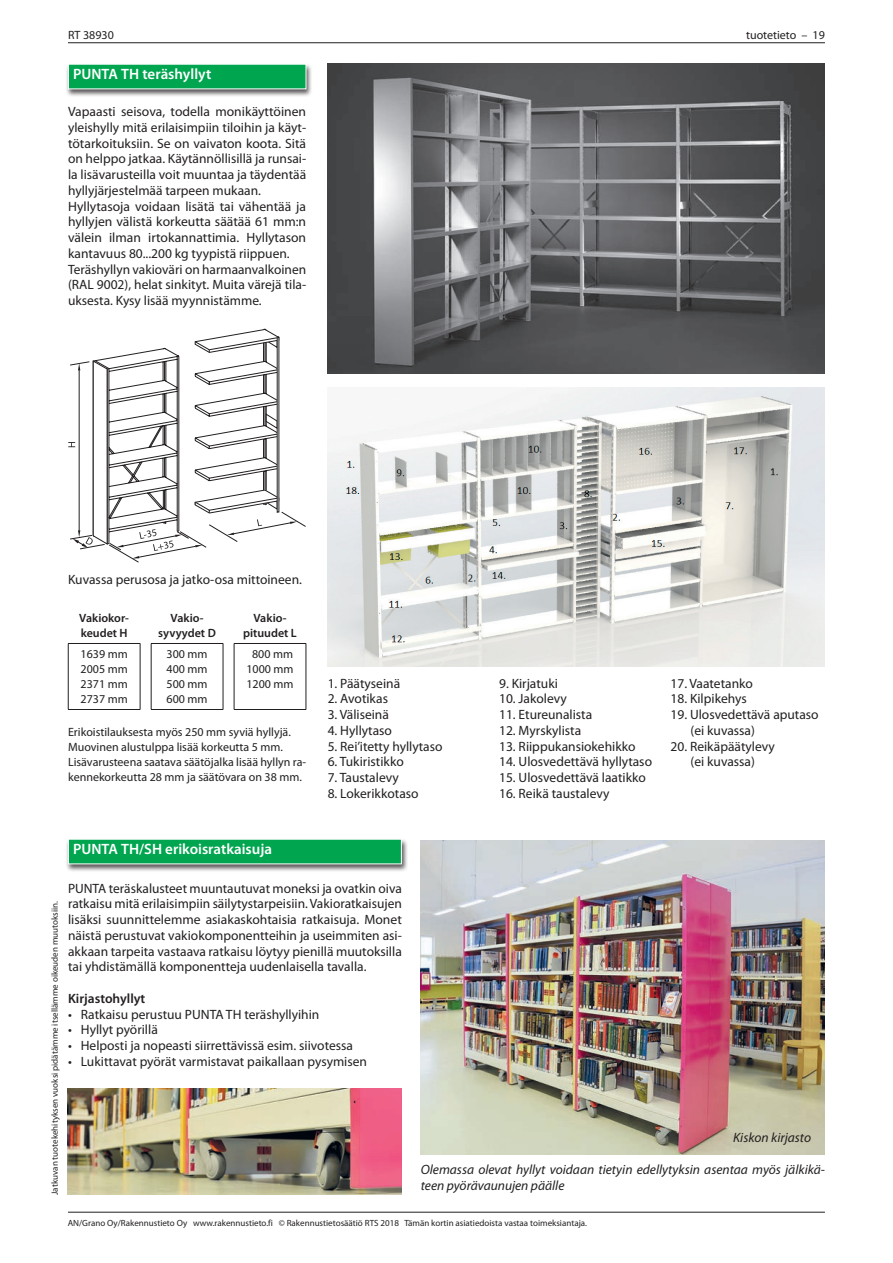
<style>
.page{position:relative;width:893px;height:1263px;background:#fff}
.page>*{position:absolute;margin:0;border:0;box-sizing:border-box;transform-origin:0 0}
.t1{font:600 15px "Myriad Pro";color:#fff}
.t2{font:13.5px/15.8px "Myriad Pro";color:#231f20}
.t3{font:italic 13.5px/15.8px "Myriad Pro";color:#231f20}
.t4{font:600 13.5px "Myriad Pro";color:#231f20}
.t5{font:12px/15px "Myriad Pro";color:#231f20;text-align:justify}
.t6{font:600 12px/15px "Myriad Pro";color:#231f20;text-align:center}
.t7{font:9px "Myriad Pro";color:#231f20}
</style>
<div class="page">
<hr style="left:68px;top:1212px;width:757px;height:1px;background:#231f20">
<hr style="left:68px;top:42px;width:757px;height:1px;background:#231f20">
<img style="left:327px;top:64px;width:497px;height:310px">
<div style="left:65px;top:63px;width:248px;height:35px;background:#231f20;opacity:.75"></div>
<div style="left:68px;top:64px;width:238px;height:25px;background:#00a54f"></div>
<svg style="left:68px;top:329px;width:238px;height:233px"></svg>
<hr style="left:68px;top:643px;width:72px;height:1px;background:#231f20">
<hr style="left:68px;top:644px;width:1px;height:65px;background:#231f20">
<hr style="left:140px;top:644px;width:1px;height:65px;background:#231f20">
<hr style="left:68px;top:709px;width:72px;height:1px;background:#231f20">
<hr style="left:151px;top:643px;width:72px;height:1px;background:#231f20">
<hr style="left:151px;top:644px;width:1px;height:65px;background:#231f20">
<hr style="left:223px;top:644px;width:1px;height:65px;background:#231f20">
<hr style="left:151px;top:709px;width:72px;height:1px;background:#231f20">
<hr style="left:234px;top:643px;width:72px;height:1px;background:#231f20">
<hr style="left:234px;top:644px;width:1px;height:65px;background:#231f20">
<hr style="left:306px;top:644px;width:1px;height:65px;background:#231f20">
<hr style="left:234px;top:709px;width:72px;height:1px;background:#231f20">
<div style="left:65px;top:838px;width:343px;height:35px;background:#231f20;opacity:.75"></div>
<div style="left:68px;top:839px;width:333px;height:25px;background:#00a54f"></div>
<img style="left:421px;top:840px;width:403px;height:314px">
<img style="left:68px;top:1088px;width:334px;height:107px">
<img style="left:327px;top:387px;width:497px;height:279px">
<p class="t5" style="left:68px;top:27px;width:47px">RT 38930</p>
<p class="t5" style="left:746px;top:27px;width:80px">tuotetieto – 19</p>
<p class="t1" style="left:73px;top:65px;width:140px">PUNTA TH teräshyllyt</p>
<p class="t2" style="left:68px;top:103px;width:240px">Vapaasti seisova, todella monikäyttöinen yleishylly mitä erilaisimpiin tiloihin ja käyt&shy;tötarkoituksiin. Se on vaivaton koota. Sitä on helppo jatkaa. Käytännöllisillä ja runsai&shy;la lisävarusteilla voit muuntaa ja täydentää hyllyjärjestelmää tarpeen mukaan.<br>Hyllytasoja voidaan lisätä tai vähentää ja hyllyjen välistä korkeutta säätää 61 mm:n välein ilman irtokannattimia. Hyllytason kantavuus 80...200 kg tyypistä riippuen.<br>Teräshyllyn vakioväri on harmaanvalkoinen (RAL 9002), helat sinkityt. Muita värejä tila&shy;uksesta. Kysy lisää myynnistämme.</p>
<p class="t2" style="left:68px;top:572px;width:235px">Kuvassa perusosa ja jatko-osa mittoineen.</p>
<p class="t6" style="left:79px;top:611px;width:51px;text-align:left">Vakiokor&shy;keudet H</p>
<p class="t5" style="left:81px;top:647px;width:49px">1639 mm 2005 mm 2371 mm 2737 mm</p>
<p class="t6" style="left:243px;top:611px;width:55px">Vakio&shy;pituudet L</p>
<p class="t5" style="left:246px;top:647px;width:49px;text-align:center">800 mm<br>1000 mm<br>1200 mm</p>
<p class="t5" style="left:68px;top:725px;width:240px;text-align:left">Erikoistilauksesta myös 250 mm syviä hyllyjä.<br>Muovinen alustulppa lisää korkeutta 5 mm.<br>Lisävarusteena saatava säätöjalka lisää hyllyn ra&shy;kennekorkeutta 28 mm ja säätövara on 38 mm.</p>
<p class="t6" style="left:158px;top:611px;width:59px">Vakio&shy;syvyydet D</p>
<p class="t5" style="left:167px;top:647px;width:43px">300 mm 400 mm 500 mm 600 mm</p>
<p class="t2" style="left:328px;top:675px;width:74px">1. Päätyseinä</p>
<p class="t2" style="left:328px;top:691px;width:62px">2. Avotikas</p>
<p class="t2" style="left:328px;top:706px;width:63px">3. Väliseinä</p>
<p class="t2" style="left:328px;top:722px;width:66px">4. Hyllytaso</p>
<p class="t2" style="left:328px;top:738px;width:116px">5. Rei’itetty hyllytaso</p>
<p class="t2" style="left:328px;top:754px;width:78px">6. Tukiristikko</p>
<p class="t2" style="left:328px;top:769px;width:73px">7. Taustalevy</p>
<p class="t2" style="left:328px;top:785px;width:92px">8. Lokerikkotaso</p>
<p class="t2" style="left:499px;top:675px;width:60px">9. Kirjatuki</p>
<p class="t2" style="left:499px;top:691px;width:69px">10. Jakolevy</p>
<p class="t2" style="left:499px;top:706px;width:95px">11. Etureunalista</p>
<p class="t2" style="left:499px;top:722px;width:84px">12. Myrskylista</p>
<p class="t2" style="left:499px;top:738px;width:138px">13. Riippukansiokehikko</p>
<p class="t2" style="left:499px;top:754px;width:154px">14. Ulosvedettävä hyllytaso</p>
<p class="t2" style="left:499px;top:769px;width:148px">15. Ulosvedettävä laatikko</p>
<p class="t2" style="left:499px;top:785px;width:112px">16. Reikä taustalevy</p>
<p class="t2" style="left:670px;top:675px;width:84px">17. Vaatetanko</p>
<p class="t2" style="left:670px;top:691px;width:78px">18. Kilpikehys</p>
<p class="t2" style="left:690px;top:706px;width:130px;text-indent:-20px">19. Ulosvedettävä aputaso (ei kuvassa)</p>
<p class="t2" style="left:670px;top:738px;width:106px;text-align:center">20. Reikäpäätylevy (ei kuvassa)</p>
<p class="t7" style="left:49px;top:1195px;width:295px;rotate:-90deg">Jatkuvan tuotekehityksen vuoksi pidätämme itsellämme oikeuden muutoksiin.</p>
<p class="t1" style="left:73px;top:840px;width:200px">PUNTA TH/SH erikoisratkaisuja</p>
<p class="t2" style="left:68px;top:880px;width:335px;text-align:justify">PUNTA teräskalusteet muuntautuvat moneksi ja ovatkin oiva ratkaisu mitä erilaisimpiin säilytystarpeisiin. Vakioratkaisujen lisäksi suunnittelemme asiakaskohtaisia ratkaisuja. Monet näistä perustuvat vakiokomponentteihin ja useimmiten asi&shy;akkaan tarpeita vastaava ratkaisu löytyy pienillä muutoksilla tai yhdistämällä komponentteja uudenlaisella tavalla.</p>
<p class="t4" style="left:68px;top:990px;width:79px">Kirjastohyllyt</p>
<p class="t2" style="left:68px;top:1006px;width:253px">• Ratkaisu perustuu PUNTA TH teräshyllyihin</p>
<p class="t2" style="left:68px;top:1022px;width:91px">• Hyllyt pyörillä</p>
<p class="t2" style="left:68px;top:1037px;width:286px">• Helposti ja nopeasti siirrettävissä esim. siivotessa</p>
<p class="t2" style="left:68px;top:1053px;width:301px">• Lukittavat pyörät varmistavat paikallaan pysymisen</p>
<p class="t3" style="left:733px;top:1130px;width:79px">Kiskon kirjasto</p>
<p class="t3" style="left:421px;top:1161px;width:406px">Olemassa olevat hyllyt voidaan tietyin edellytyksin asentaa myös jälkikä&shy;teen pyörävaunujen päälle</p>
<p class="t7" style="left:68px;top:1217px;width:521px">AN/Grano Oy/Rakennustieto Oy www.rakennustieto.fi © Rakennustietosäätiö RTS 2018 Tämän kortin asiatiedoista vastaa toimeksiantaja.</p>
</div>
